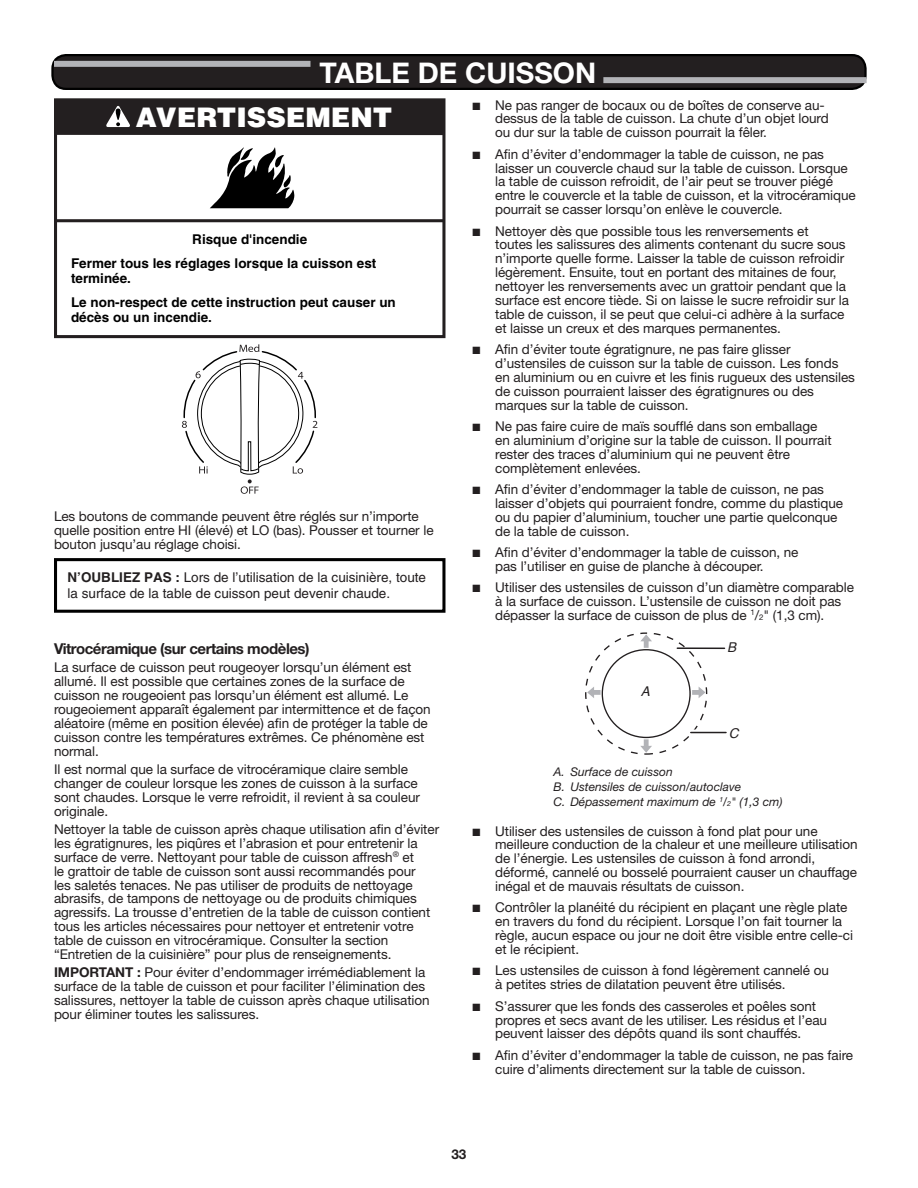
<style>
.page{position:relative;width:918px;height:1188px;background:#fff}
.page>*{position:absolute;margin:0;border:0;box-sizing:border-box;transform-origin:0 0}
.Heading_1_Cook{font:700 28.5px "Helvetica Neue";color:#fff}
.t1{font:900 27px "Helvetica";color:#fff}
.Heading_3_Plus{font:700 15px "Helvetica Neue";letter-spacing:-.03em;color:#231f20}
.Body{font:13.5px/13.8px "Helvetica Neue";letter-spacing:-.005em;color:#231f20}
.t2{font:700 13.5px/23.2px "Helvetica";color:#000}
.t3{font:13.5px/15.8px "Helvetica";color:#231f20}
.t4{font:italic 13.5px "Helvetica";color:#231f20}
.t5{font:700 13.5px "Helvetica Neue";color:#231f20}
.t6{font:italic 12px/15px "Helvetica Neue";color:#231f20}
.s1{font-weight:700}
.s2{font-size:7.8px}
.s3{font-size:7.05px}
</style>
<div class="page">
<hr style="left:56px;top:219px;width:388px;height:3px;background:#231f20">
<div style="left:54px;top:98px;width:391px;height:240px;border:3px solid #231f20"></div>
<div style="left:56px;top:99px;width:388px;height:36px;background:#231f20"></div>
<svg style="left:106px;top:106px;width:24px;height:21px"></svg>
<svg style="left:210px;top:147px;width:85px;height:61px"></svg>
<svg style="left:182px;top:344px;width:135px;height:150px"></svg>
<div style="left:54px;top:558px;width:391px;height:55px;border:3px solid #000"></div>
<svg style="left:640px;top:634px;width:12px;height:14px"></svg>
<svg style="left:640px;top:739px;width:12px;height:14px"></svg>
<svg style="left:587px;top:687px;width:14px;height:11px"></svg>
<svg style="left:692px;top:687px;width:14px;height:11px"></svg>
<svg style="left:690px;top:731px;width:36px;height:3px"></svg>
<hr style="left:691px;top:732px;width:35px;height:1px;background:#231f20">
<hr style="left:677px;top:647px;width:48px;height:2px;background:#231f20">
<div style="left:52px;top:55px;width:814px;height:34px;background:#231f20;border-radius:13px"></div>
<div style="left:51px;top:54px;width:816px;height:36px;border:2px solid #000;border-radius:13px"></div>
<div style="left:54px;top:61px;width:256px;height:6px;background:#b2b3b7"></div>
<div style="left:603px;top:77px;width:264px;height:6px;background:#b2b3b7"></div>
<h1 class="Heading_1_Cook" style="left:320px;top:55px;width:278px">TABLE DE CUISSON</h1>
<p class="t1" style="left:136px;top:100px;width:258px">AVERTISSEMENT</p>
<p class="t2" style="left:71px;top:228px;width:307px;text-indent:121px">Risque d'incendie<br>Fermer tous les réglages lorsque la cuisson est</p>
<p class="t2" style="left:71px;top:267px;width:326px">terminée.<br>Le non-respect de cette instruction peut causer un</p>
<p class="t2" style="left:71px;top:306px;width:143px">décès ou un incendie.</p>
<p class="Body" style="left:54px;top:509px;width:381px">Les boutons de commande peuvent être réglés sur n’importe quelle position entre HI (élevé) et LO (bas). Pousser et tourner le bouton jusqu’au réglage choisi.</p>
<p class="t3" style="left:68px;top:569px;width:360px"><span class="s1">N’OUBLIEZ PAS :</span> Lors de l’utilisation de la cuisinière, toute la surface de la table de cuisson peut devenir chaude.</p>
<h3 class="Heading_3_Plus" style="left:54px;top:639px;width:257px">Vitrocéramique (sur certains modèles)</h3>
<p class="Body" style="left:54px;top:661px;width:378px">La surface de cuisson peut rougeoyer lorsqu’un élément est allumé. Il est possible que certaines zones de la surface de cuisson ne rougeoient pas lorsqu’un élément est allumé. Le rougeoiement apparaît également par intermittence et de façon aléatoire (même en position élevée) afin de protéger la table de cuisson contre les températures extrêmes. Ce phénomène est normal.</p>
<p class="Body" style="left:54px;top:762px;width:367px">Il est normal que la surface de vitrocéramique claire semble changer de couleur lorsque les zones de cuisson à la surface sont chaudes. Lorsque le verre refroidit, il revient à sa couleur originale.</p>
<p class="Body" style="left:54px;top:822px;width:387px">Nettoyer la table de cuisson après chaque utilisation afin d’éviter les égratignures, les piqûres et l’abrasion et pour entretenir la surface de verre. Nettoyant pour table de cuisson affresh<sup>®</sup> et<br>le grattoir de table de cuisson sont aussi recommandés pour<br>les saletés tenaces. Ne pas utiliser de produits de nettoyage abrasifs, de tampons de nettoyage ou de produits chimiques agressifs. La trousse d’entretien de la table de cuisson contient tous les articles nécessaires pour nettoyer et entretenir votre table de cuisson en vitrocéramique. Consulter la section “Entretien de la cuisinière” pour plus de renseignements.</p>
<p class="Body" style="left:54px;top:965px;width:377px"><span class="s1">IMPORTANT :</span> Pour éviter d’endommager irrémédiablement la surface de la table de cuisson et pour faciliter l’élimination des salissures, nettoyer la table de cuisson après chaque utilisation pour éliminer toutes les salissures.</p>
<p class="Body" style="left:495px;top:98px;width:335px;text-indent:-23px">■ Ne pas ranger de bocaux ou de boîtes de conserve au&shy;dessus de la table de cuisson. La chute d’un objet lourd ou dur sur la table de cuisson pourrait la fêler.</p>
<p class="Body" style="left:495px;top:147px;width:362px;text-indent:-23px">■ Afin d’éviter d’endommager la table de cuisson, ne pas laisser un couvercle chaud sur la table de cuisson. Lorsque la table de cuisson refroidit, de l’air peut se trouver piégé entre le couvercle et la table de cuisson, et la vitrocéramique pourrait se casser lorsqu’on enlève le couvercle.</p>
<p class="Body" style="left:495px;top:224px;width:355px;text-indent:-23px">■ Nettoyer dès que possible tous les renversements et toutes les salissures des aliments contenant du sucre sous n’importe quelle forme. Laisser la table de cuisson refroidir légèrement. Ensuite, tout en portant des mitaines de four, nettoyer les renversements avec un grattoir pendant que la surface est encore tiède. Si on laisse le sucre refroidir sur la table de cuisson, il se peut que celui-ci adhère à la surface et laisse un creux et des marques permanentes.</p>
<p class="Body" style="left:495px;top:342px;width:361px;text-indent:-23px">■ Afin d’éviter toute égratignure, ne pas faire glisser d’ustensiles de cuisson sur la table de cuisson. Les fonds en aluminium ou en cuivre et les finis rugueux des ustensiles de cuisson pourraient laisser des égratignures ou des marques sur la table de cuisson.</p>
<p class="Body" style="left:495px;top:419px;width:338px;text-indent:-23px">■ Ne pas faire cuire de maïs soufflé dans son emballage en aluminium d’origine sur la table de cuisson. Il pourrait rester des traces d’aluminium qui ne peuvent être complètement enlevées.</p>
<p class="Body" style="left:495px;top:482px;width:350px;text-indent:-23px">■ Afin d’éviter d’endommager la table de cuisson, ne pas laisser d’objets qui pourraient fondre, comme du plastique ou du papier d’aluminium, toucher une partie quelconque de la table de cuisson.</p>
<p class="Body" style="left:495px;top:545px;width:305px;text-indent:-23px">■ Afin d’éviter d’endommager la table de cuisson, ne pas l’utiliser en guise de planche à découper.</p>
<p class="Body" style="left:495px;top:580px;width:360px;text-indent:-23px">■ Utiliser des ustensiles de cuisson d’un diamètre comparable à la surface de cuisson. L’ustensile de cuisson ne doit pas dépasser la surface de cuisson de plus de <sup>1</sup>/<span class="s2">2</span>" (1,3 cm).</p>
<p class="t4" style="left:641px;top:680px;width:11px">A</p>
<p class="t4" style="left:727px;top:637px;width:11px">B</p>
<p class="t4" style="left:729px;top:722px;width:11px">C</p>
<p class="t6" style="left:554px;top:764px;width:230px">A. Surface de cuisson<br>B. Ustensiles de cuisson/autoclave<br>C. Dépassement maximum de <sup>1</sup>/<span class="s3">2</span>" (1,3 cm)</p>
<p class="Body" style="left:495px;top:824px;width:364px;text-indent:-23px">■ Utiliser des ustensiles de cuisson à fond plat pour une meilleure conduction de la chaleur et une meilleure utilisation de l’énergie. Les ustensiles de cuisson à fond arrondi, déformé, cannelé ou bosselé pourraient causer un chauffage inégal et de mauvais résultats de cuisson.</p>
<p class="Body" style="left:495px;top:901px;width:359px;text-indent:-23px">■ Contrôler la planéité du récipient en plaçant une règle plate en travers du fond du récipient. Lorsque l’on fait tourner la règle, aucun espace ou jour ne doit être visible entre celle-ci et le récipient.</p>
<p class="Body" style="left:495px;top:964px;width:335px;text-indent:-23px">■ Les ustensiles de cuisson à fond légèrement cannelé ou à petites stries de dilatation peuvent être utilisés.</p>
<p class="Body" style="left:495px;top:999px;width:333px;text-indent:-23px">■ S’assurer que les fonds des casseroles et poêles sont propres et secs avant de les utiliser. Les résidus et l’eau peuvent laisser des dépôts quand ils sont chauffés.</p>
<p class="Body" style="left:495px;top:1048px;width:359px;text-indent:-23px">■ Afin d’éviter d’endommager la table de cuisson, ne pas faire cuire d’aliments directement sur la table de cuisson.</p>
<p class="t5" style="left:452px;top:1146px;width:16px">33</p>
</div>
